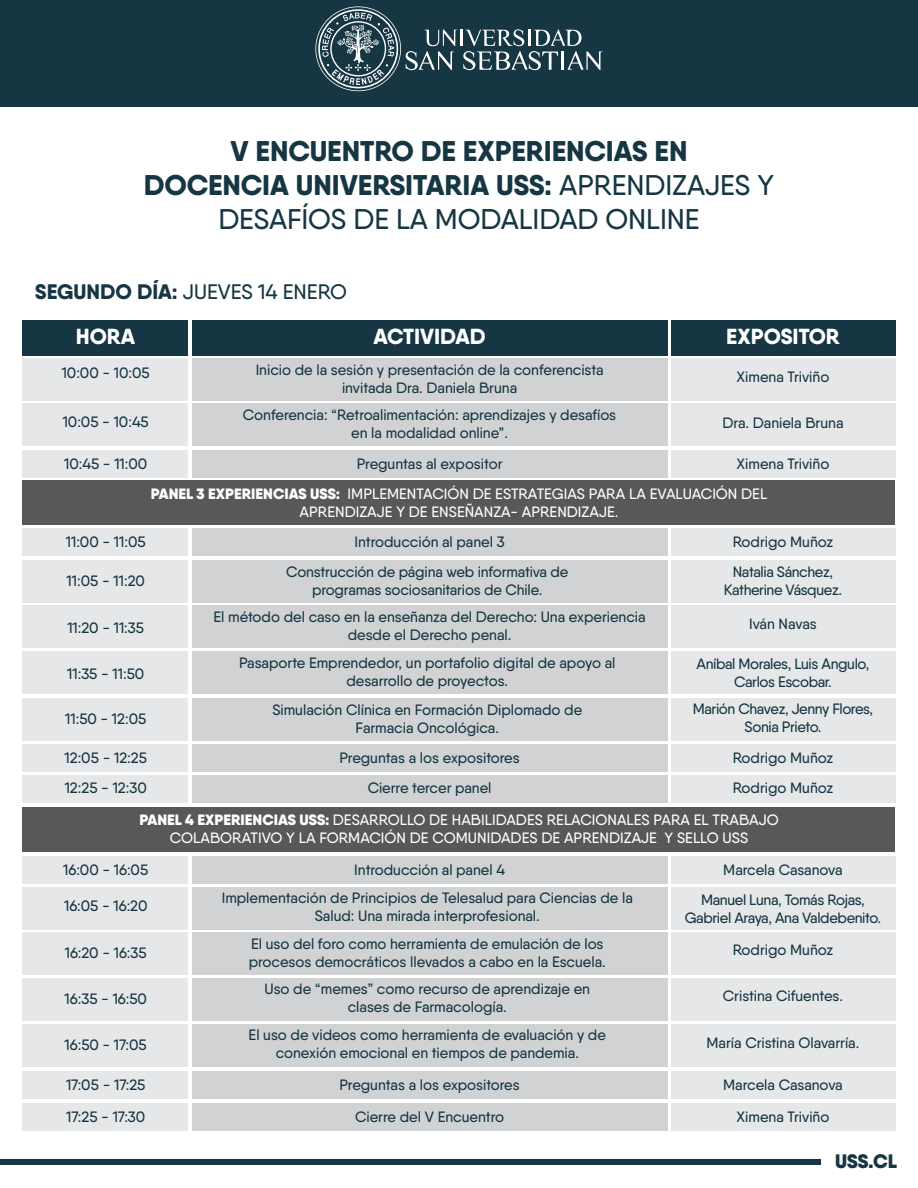
<style>
.page{position:relative;width:918px;height:1188px;background:#fff}
.page>*{position:absolute;margin:0;border:0;box-sizing:border-box;transform-origin:0 0}
.t1{font:800 28.5px/34.2px "Qanelas Soft";letter-spacing:-.005em;color:#163643;text-align:center}
.t2{font:800 21.75px "Qanelas Soft";color:#fff}
.t3{font:500 21px "Qanelas Soft";letter-spacing:-.005em;color:#163643}
.t4{font:900 19.5px "Qanelas Soft";color:#163643}
.t5{font:500 15px/18px "Qanelas Soft";letter-spacing:-.005em;color:#163643;text-align:center}
.t6{font:500 15px/18px "Qanelas Soft";color:#fff;text-align:center}
.t7{font:500 15px/18px "Qanelas Soft";letter-spacing:-.025em;color:#163643;text-align:center}
.s1{font-weight:500}
.s2{font-weight:800}
.s3{font-weight:900}
</style>
<div class="page">
<div style="left:671px;top:933px;width:224px;height:42px;background:#e6e7e9"></div>
<div style="left:23px;top:481px;width:872px;height:44px;background:#57585a"></div>
<div style="left:23px;top:320px;width:165px;height:35px;background:#163643"></div>
<div style="left:192px;top:320px;width:476px;height:35px;background:#163643"></div>
<div style="left:671px;top:320px;width:224px;height:35px;background:#163643"></div>
<div style="left:23px;top:358px;width:165px;height:42px;background:#e6e7e9"></div>
<div style="left:192px;top:404px;width:476px;height:42px;background:#d1d2d4"></div>
<div style="left:671px;top:404px;width:224px;height:42px;background:#e6e7e9"></div>
<div style="left:23px;top:529px;width:165px;height:27px;background:#e6e7e9"></div>
<div style="left:192px;top:529px;width:476px;height:27px;background:#d1d2d4"></div>
<div style="left:671px;top:529px;width:224px;height:27px;background:#e6e7e9"></div>
<div style="left:23px;top:560px;width:165px;height:42px;background:#e6e7e9"></div>
<div style="left:192px;top:560px;width:476px;height:42px;background:#d1d2d4"></div>
<div style="left:671px;top:560px;width:224px;height:42px;background:#e6e7e9"></div>
<div style="left:23px;top:404px;width:165px;height:42px;background:#e6e7e9"></div>
<div style="left:23px;top:807px;width:872px;height:44px;background:#57585a"></div>
<div style="left:23px;top:450px;width:165px;height:28px;background:#e6e7e9"></div>
<div style="left:192px;top:450px;width:476px;height:28px;background:#d1d2d4"></div>
<div style="left:671px;top:450px;width:224px;height:28px;background:#e6e7e9"></div>
<div style="left:23px;top:744px;width:165px;height:28px;background:#e6e7e9"></div>
<div style="left:192px;top:744px;width:476px;height:28px;background:#d1d2d4"></div>
<div style="left:671px;top:744px;width:224px;height:28px;background:#e6e7e9"></div>
<div style="left:23px;top:776px;width:165px;height:27px;background:#e6e7e9"></div>
<div style="left:192px;top:776px;width:476px;height:27px;background:#d1d2d4"></div>
<div style="left:671px;top:776px;width:224px;height:27px;background:#e6e7e9"></div>
<div style="left:23px;top:856px;width:165px;height:28px;background:#e6e7e9"></div>
<div style="left:192px;top:856px;width:476px;height:28px;background:#d1d2d4"></div>
<div style="left:671px;top:856px;width:224px;height:28px;background:#e6e7e9"></div>
<div style="left:192px;top:358px;width:476px;height:42px;background:#d1d2d4"></div>
<div style="left:671px;top:358px;width:224px;height:42px;background:#e6e7e9"></div>
<div style="left:23px;top:605px;width:165px;height:43px;background:#e6e7e9"></div>
<div style="left:192px;top:605px;width:476px;height:43px;background:#d1d2d4"></div>
<div style="left:671px;top:605px;width:224px;height:43px;background:#e6e7e9"></div>
<div style="left:23px;top:652px;width:165px;height:42px;background:#e6e7e9"></div>
<div style="left:192px;top:652px;width:476px;height:42px;background:#d1d2d4"></div>
<div style="left:671px;top:652px;width:224px;height:42px;background:#e6e7e9"></div>
<div style="left:23px;top:698px;width:165px;height:42px;background:#e6e7e9"></div>
<div style="left:192px;top:698px;width:476px;height:42px;background:#d1d2d4"></div>
<div style="left:671px;top:698px;width:224px;height:42px;background:#e6e7e9"></div>
<div style="left:23px;top:888px;width:165px;height:42px;background:#e6e7e9"></div>
<div style="left:192px;top:888px;width:476px;height:42px;background:#d1d2d4"></div>
<div style="left:671px;top:888px;width:224px;height:42px;background:#e6e7e9"></div>
<div style="left:23px;top:1071px;width:165px;height:28px;background:#e6e7e9"></div>
<div style="left:192px;top:1071px;width:476px;height:28px;background:#d1d2d4"></div>
<div style="left:671px;top:1071px;width:224px;height:28px;background:#e6e7e9"></div>
<div style="left:23px;top:1103px;width:165px;height:27px;background:#e6e7e9"></div>
<div style="left:192px;top:1103px;width:476px;height:27px;background:#d1d2d4"></div>
<div style="left:671px;top:1103px;width:224px;height:27px;background:#e6e7e9"></div>
<div style="left:23px;top:933px;width:165px;height:42px;background:#e6e7e9"></div>
<div style="left:192px;top:933px;width:476px;height:42px;background:#d1d2d4"></div>
<div style="left:23px;top:978px;width:165px;height:42px;background:#e6e7e9"></div>
<div style="left:192px;top:978px;width:476px;height:42px;background:#d1d2d4"></div>
<div style="left:671px;top:978px;width:224px;height:42px;background:#e6e7e9"></div>
<div style="left:23px;top:1025px;width:165px;height:42px;background:#e6e7e9"></div>
<div style="left:192px;top:1025px;width:476px;height:42px;background:#d1d2d4"></div>
<div style="left:671px;top:1025px;width:224px;height:42px;background:#e6e7e9"></div>
<div style="left:0;top:1159px;width:821px;height:6px;background:#153643"></div>
<div style="left:0;top:0;width:918px;height:107px;background:#163643"></div>
<hr style="left:460px;top:30px;width:3px;height:16px;background:#fff">
<svg style="left:315px;top:6px;width:142px;height:85px"></svg>
<svg style="left:463px;top:29px;width:140px;height:41px"></svg>
<h1 class="t1" style="left:144px;top:133px;width:632px">V ENCUENTRO DE EXPERIENCIAS EN<br>DOCENCIA UNIVERSITARIA USS: <span class="s1">APRENDIZAJES Y<br>DESAFÍOS DE LA MODALIDAD ONLINE</span></h1>
<h3 class="t3" style="left:35px;top:279px;width:313px"><span class="s2">SEGUNDO DÍA:</span> JUEVES 14 ENERO</h3>
<h2 class="t2" style="left:76px;top:323px;width:61px">HORA</h2>
<h2 class="t2" style="left:374px;top:323px;width:114px">ACTIVIDAD</h2>
<h2 class="t2" style="left:726px;top:323px;width:115px">EXPOSITOR</h2>
<p class="t5" style="left:62px;top:364px;width:90px">10:00 - 10:05</p>
<p class="t5" style="left:63px;top:413px;width:88px">10:05 - 10:45</p>
<p class="t5" style="left:256px;top:360px;width:349px">Inicio de la sesión y presentación de la conferencista invitada Dra. Daniela Bruna</p>
<p class="t5" style="left:243px;top:406px;width:375px">Conferencia: “Retroalimentación: aprendizajes y desafíos en la modalidad online”.</p>
<p class="t5" style="left:737px;top:368px;width:94px">Ximena Triviño</p>
<p class="t5" style="left:722px;top:413px;width:123px">Dra. Daniela Bruna</p>
<p class="t5" style="left:64px;top:454px;width:85px">10:45 - 11:00</p>
<p class="t5" style="left:357px;top:454px;width:147px">Preguntas al expositor</p>
<p class="t5" style="left:737px;top:454px;width:94px">Ximena Triviño</p>
<p class="t6" style="left:151px;top:485px;width:618px"><span class="s3">PANEL 3 EXPERIENCIAS USS:</span> IMPLEMENTACIÓN DE ESTRATEGIAS PARA LA EVALUACIÓN DEL<br>APRENDIZAJE Y DE ENSEÑANZA- APRENDIZAJE.</p>
<p class="t5" style="left:66px;top:533px;width:81px">11:00 - 11:05</p>
<p class="t5" style="left:355px;top:533px;width:152px">Introducción al panel 3</p>
<p class="t5" style="left:733px;top:533px;width:102px">Rodrigo Muñoz</p>
<p class="t5" style="left:67px;top:572px;width:80px">11:05 - 11:20</p>
<p class="t5" style="left:67px;top:619px;width:78px">11:20 - 11:35</p>
<p class="t5" style="left:67px;top:665px;width:79px">11:35 - 11:50</p>
<p class="t5" style="left:286px;top:562px;width:284px">Construcción de página web informativa de programas sociosanitarios de Chile.</p>
<p class="t5" style="left:214px;top:608px;width:434px">El método del caso en la enseñanza del Derecho: Una experiencia desde el Derecho penal.</p>
<p class="t5" style="left:239px;top:654px;width:378px">Pasaporte Emprendedor, un portafolio digital de apoyo al desarrollo de proyectos.</p>
<p class="t7" style="left:724px;top:562px;width:120px">Natalia Sánchez,<br>Katherine Vásquez.</p>
<p class="t5" style="left:749px;top:615px;width:69px">Iván Navas</p>
<p class="t7" style="left:697px;top:655px;width:174px">Aníbal Morales, Luis Angulo,<br>Carlos Escobar.</p>
<p class="t5" style="left:65px;top:710px;width:83px">11:50 - 12:05</p>
<p class="t7" style="left:693px;top:700px;width:182px">Marión Chavez, Jenny Flores,<br>Sonia Prieto.</p>
<p class="t5" style="left:272px;top:700px;width:311px">Simulación Clínica en Formación Diplomado de<br>Farmacia Oncológica.</p>
<p class="t5" style="left:65px;top:748px;width:84px">12:05 - 12:25</p>
<p class="t5" style="left:339px;top:748px;width:182px">Preguntas a los expositores</p>
<p class="t5" style="left:733px;top:748px;width:102px">Rodrigo Muñoz</p>
<p class="t5" style="left:65px;top:778px;width:84px">12:25 - 12:30</p>
<p class="t5" style="left:733px;top:778px;width:102px">Rodrigo Muñoz</p>
<p class="t5" style="left:368px;top:778px;width:125px">Cierre tercer panel</p>
<p class="t6" style="left:139px;top:811px;width:641px"><span class="s3">PANEL 4 EXPERIENCIAS USS:</span> DESARROLLO DE HABILIDADES RELACIONALES PARA EL TRABAJO<br>COLABORATIVO Y LA FORMACIÓN DE COMUNIDADES DE APRENDIZAJE Y SELLO USS</p>
<p class="t5" style="left:63px;top:860px;width:87px">16:00 - 16:05</p>
<p class="t5" style="left:354px;top:860px;width:152px">Introducción al panel 4</p>
<p class="t5" style="left:723px;top:860px;width:121px">Marcela Casanova</p>
<p class="t5" style="left:64px;top:897px;width:85px">16:05 - 16:20</p>
<p class="t5" style="left:222px;top:889px;width:413px">Implementación de Principios de Telesalud para Ciencias de la<br>Salud: Una mirada interprofesional.</p>
<p class="t7" style="left:685px;top:890px;width:198px">Manuel Luna, Tomás Rojas,<br>Gabriel Araya, Ana Valdebenito.</p>
<p class="t5" style="left:249px;top:934px;width:359px;text-align:left">El uso del foro como herramienta de emulación de los procesos democráticos llevados a cabo en la Escuela.</p>
<p class="t5" style="left:733px;top:941px;width:102px">Rodrigo Muñoz</p>
<p class="t5" style="left:65px;top:944px;width:84px">16:20 - 16:35</p>
<p class="t5" style="left:65px;top:989px;width:84px">16:35 - 16:50</p>
<p class="t5" style="left:65px;top:1036px;width:84px">16:50 - 17:05</p>
<p class="t5" style="left:265px;top:980px;width:327px">Uso de “memes” como recurso de aprendizaje en clases de Farmacología.</p>
<p class="t5" style="left:249px;top:1026px;width:359px">El uso de videos como herramienta de evaluación y de conexión emocional en tiempos de pandemia.</p>
<p class="t5" style="left:723px;top:987px;width:122px">Cristina Cifuentes.</p>
<p class="t5" style="left:707px;top:1034px;width:154px">María Cristina Olavarría.</p>
<p class="t5" style="left:66px;top:1076px;width:81px">17:05 - 17:25</p>
<p class="t5" style="left:723px;top:1068px;width:121px;line-height:32.1px">Marcela Casanova<br>Ximena Triviño</p>
<p class="t5" style="left:339px;top:1076px;width:182px">Preguntas a los expositores</p>
<p class="t5" style="left:66px;top:1108px;width:81px">17:25 - 17:30</p>
<p class="t5" style="left:355px;top:1108px;width:151px">Cierre del V Encuentro</p>
<h3 class="t4" style="left:835px;top:1149px;width:63px">USS.CL</h3>
</div>
